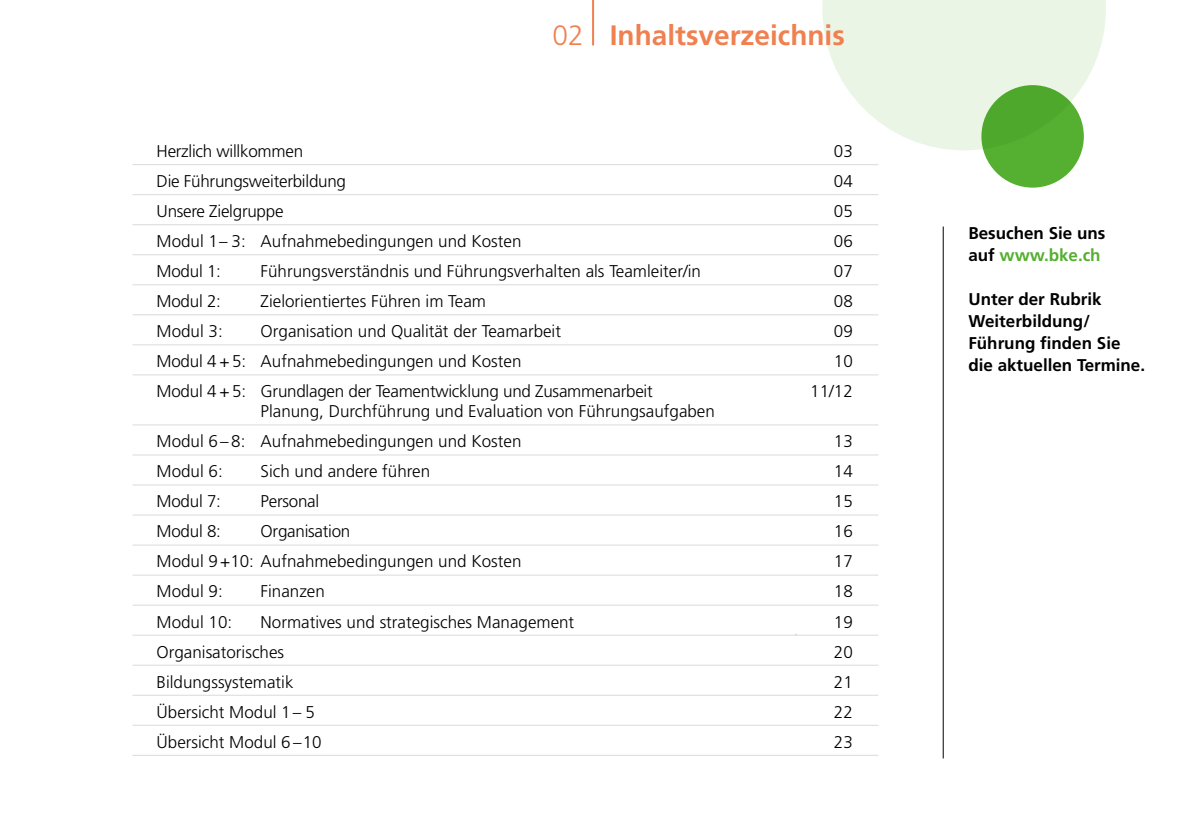
<style>
.page{position:relative;width:1191px;height:840px;background:#fff}
.page>*{position:absolute;margin:0;border:0;box-sizing:border-box;transform-origin:0 0}
.t1{font:700 28px "Frutiger";color:#f0804f}
.t2{font:300 17px/30px "Frutiger";color:#000}
.t3{font:700 17px/22px "Frutiger";color:#000}
.s1{font-weight:300}
.s2{color:#55af30}
</style>
<div class="page">
<hr style="left:943px;top:226px;width:1px;height:532px;background:#000">
<div style="left:981px;top:85px;width:102px;height:102px;background:#55af30;border-radius:50%"></div>
<hr style="left:133px;top:164px;width:745px;height:1px;background:#dadada">
<hr style="left:133px;top:194px;width:745px;height:1px;background:#dadada">
<hr style="left:133px;top:224px;width:745px;height:1px;background:#dadada">
<hr style="left:133px;top:254px;width:745px;height:1px;background:#dadada">
<hr style="left:133px;top:284px;width:745px;height:1px;background:#dadada">
<hr style="left:133px;top:314px;width:745px;height:1px;background:#dadada">
<hr style="left:133px;top:344px;width:745px;height:1px;background:#dadada">
<hr style="left:133px;top:374px;width:745px;height:1px;background:#dadada">
<hr style="left:133px;top:424px;width:745px;height:1px;background:#dadada">
<hr style="left:133px;top:454px;width:745px;height:1px;background:#dadada">
<hr style="left:133px;top:484px;width:745px;height:1px;background:#dadada">
<hr style="left:133px;top:514px;width:745px;height:1px;background:#dadada">
<hr style="left:133px;top:544px;width:745px;height:1px;background:#dadada">
<hr style="left:133px;top:574px;width:745px;height:1px;background:#dadada">
<hr style="left:133px;top:604px;width:745px;height:1px;background:#dadada">
<hr style="left:133px;top:634px;width:745px;height:1px;background:#dadada">
<hr style="left:133px;top:664px;width:745px;height:1px;background:#dadada">
<hr style="left:133px;top:694px;width:745px;height:1px;background:#dadada">
<hr style="left:133px;top:724px;width:745px;height:1px;background:#dadada">
<hr style="left:133px;top:754px;width:745px;height:1px;background:#dadada">
<svg style="left:822px;top:0;width:284px;height:150px;fill:#ebf5e6"></svg>
<hr style="left:592px;top:0;width:2px;height:45px;background:#f0804f">
<h1 class="t1" style="left:552px;top:19px;width:294px"><span class="s1">02</span> Inhaltsverzeichnis</h1>
<p class="t2" style="left:157px;top:136px;width:148px">Herzlich willkommen</p>
<p class="t2" style="left:834px;top:136px;width:20px">03</p>
<p class="t2" style="left:157px;top:166px;width:191px">Die Führungsweiterbildung</p>
<p class="t2" style="left:834px;top:166px;width:20px">04</p>
<p class="t2" style="left:157px;top:196px;width:128px">Unsere Zielgruppe</p>
<p class="t2" style="left:834px;top:196px;width:20px">05</p>
<p class="t2" style="left:157px;top:226px;width:366px">Modul 1– 3: Aufnahmebedingungen und Kosten</p>
<p class="t2" style="left:834px;top:226px;width:20px">06</p>
<p class="t2" style="left:157px;top:256px;width:66px">Modul 1:</p>
<p class="t2" style="left:261px;top:256px;width:442px">Führungsverständnis und Führungsverhalten als Teamleiter/in</p>
<p class="t2" style="left:834px;top:256px;width:20px">07</p>
<p class="t2" style="left:157px;top:286px;width:66px">Modul 2:</p>
<p class="t2" style="left:261px;top:286px;width:227px">Zielorientiertes Führen im Team</p>
<p class="t2" style="left:834px;top:286px;width:20px">08</p>
<p class="t2" style="left:157px;top:316px;width:68px">Modul 3:</p>
<p class="t2" style="left:261px;top:316px;width:302px">Organisation und Qualität der Teamarbeit</p>
<p class="t2" style="left:834px;top:316px;width:20px">09</p>
<p class="t2" style="left:157px;top:346px;width:366px">Modul 4 + 5: Aufnahmebedingungen und Kosten</p>
<p class="t2" style="left:834px;top:346px;width:20px">10</p>
<p class="t2" style="left:157px;top:376px;width:498px">Modul 4 + 5: Grundlagen der Teamentwicklung und Zusammenarbeit</p>
<p class="t2" style="left:810px;top:376px;width:44px">11/12</p>
<p class="t2" style="left:157px;top:396px;width:560px;text-indent:104px">Planung, Durchführung und Evaluation von Führungsaufgaben<br>Modul 6– 8: Aufnahmebedingungen und Kosten</p>
<p class="t2" style="left:834px;top:426px;width:20px">13</p>
<p class="t2" style="left:157px;top:456px;width:68px">Modul 6:</p>
<p class="t2" style="left:261px;top:456px;width:171px">Sich und andere führen</p>
<p class="t2" style="left:834px;top:456px;width:20px">14</p>
<p class="t2" style="left:157px;top:486px;width:66px">Modul 7:</p>
<p class="t2" style="left:261px;top:486px;width:60px">Personal</p>
<p class="t2" style="left:834px;top:486px;width:20px">15</p>
<p class="t2" style="left:157px;top:516px;width:66px">Modul 8:</p>
<p class="t2" style="left:261px;top:516px;width:91px">Organisation</p>
<p class="t2" style="left:834px;top:516px;width:20px">16</p>
<p class="t2" style="left:157px;top:546px;width:366px">Modul 9+10: Aufnahmebedingungen und Kosten</p>
<p class="t2" style="left:834px;top:546px;width:20px">17</p>
<p class="t2" style="left:157px;top:576px;width:68px">Modul 9:</p>
<p class="t2" style="left:261px;top:576px;width:66px">Finanzen</p>
<p class="t2" style="left:834px;top:576px;width:20px">18</p>
<p class="t2" style="left:157px;top:606px;width:77px">Modul 10:</p>
<p class="t2" style="left:261px;top:606px;width:315px">Normatives und strategisches Management</p>
<p class="t2" style="left:834px;top:606px;width:20px">19</p>
<p class="t2" style="left:157px;top:636px;width:129px">Organisatorisches</p>
<p class="t2" style="left:834px;top:636px;width:20px">20</p>
<p class="t2" style="left:157px;top:666px;width:138px">Bildungssystematik</p>
<p class="t2" style="left:834px;top:666px;width:20px">21</p>
<p class="t2" style="left:157px;top:696px;width:160px">Übersicht Modul 1– 5</p>
<p class="t2" style="left:834px;top:696px;width:20px">22</p>
<p class="t2" style="left:157px;top:726px;width:166px">Übersicht Modul 6 –10</p>
<p class="t2" style="left:834px;top:726px;width:20px">23</p>
<p class="t3" style="left:968px;top:222px;width:138px">Besuchen Sie uns auf <span class="s2">www.bke.ch</span></p>
<p class="t3" style="left:968px;top:288px;width:178px">Unter der Rubrik<br>Weiterbildung/<br>Führung finden Sie die aktuellen Termine.</p>
</div>
